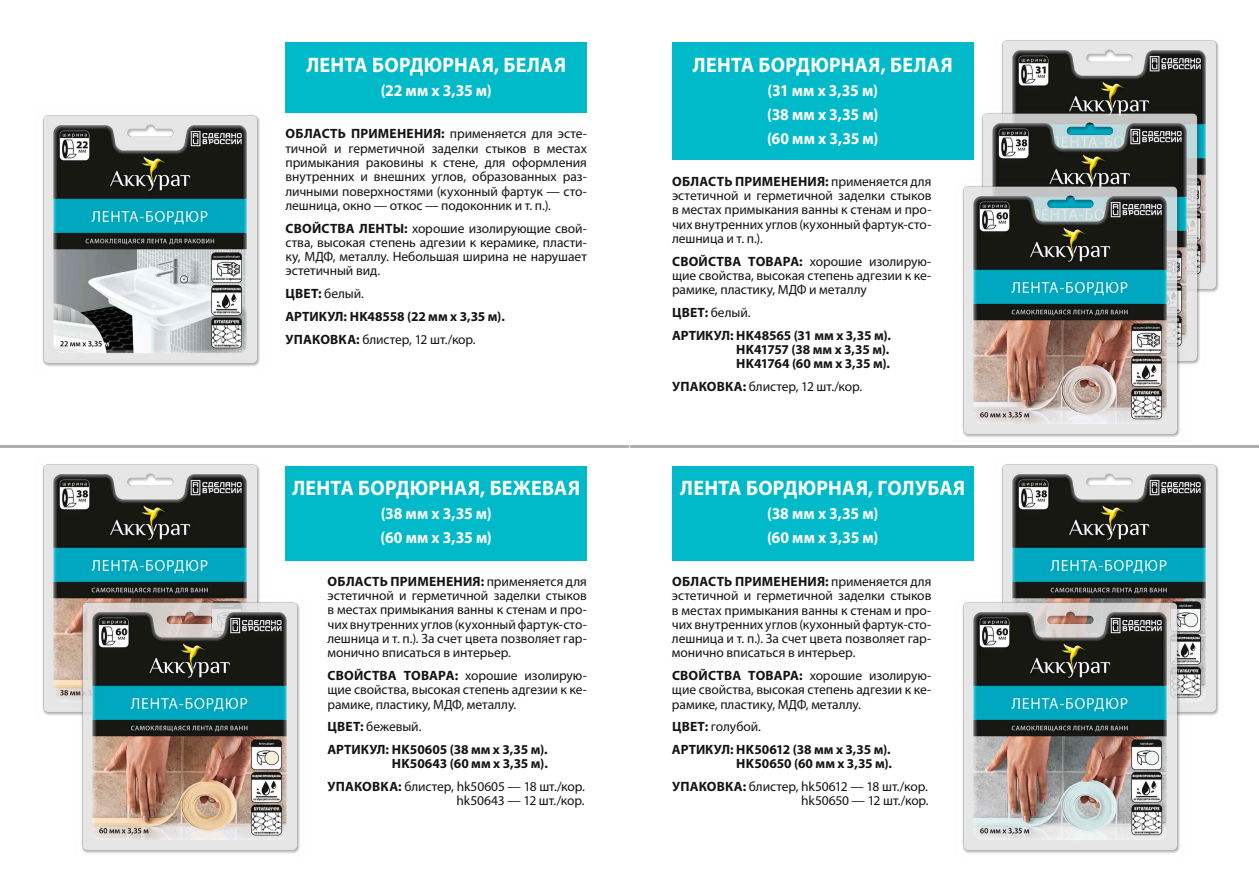
<style>
.page{position:relative;width:1259px;height:893px;background:#fff}
.page>*{position:absolute;margin:0;border:0;box-sizing:border-box;transform-origin:0 0}
.t1{font:700 21px "Myriad Pro";letter-spacing:.015em;color:#fff;scale:.95 1}
.t2{font:700 16.5px/24px "Myriad Pro";letter-spacing:-.005em;color:#fff;scale:.95 1}
.t3{font:13.5px/14.2px "Myriad Pro";letter-spacing:-.005em;color:#131413;text-align:justify}
.t4{font:700 13.5px/22.8px "Myriad Pro";letter-spacing:-.005em;color:#131413}
.s1{font-weight:700}
.s2{font-weight:400}
</style>
<div class="page">
<hr style="left:631px;top:445px;width:628px;height:3px;background:#afafb0">
<hr style="left:0;top:445px;width:628px;height:3px;background:#afafb0">
<img style="left:42px;top:464px;width:218px;height:252px">
<img style="left:1001px;top:464px;width:218px;height:252px">
<img style="left:73px;top:595px;width:227px;height:259px">
<img style="left:962px;top:595px;width:224px;height:259px">
<img style="left:1001px;top:40px;width:218px;height:253px">
<img style="left:973px;top:106px;width:232px;height:259px">
<img style="left:962px;top:178px;width:224px;height:260px">
<img style="left:42px;top:115px;width:218px;height:252px">
<div style="left:672px;top:43px;width:301px;height:117px;background:#00baca"></div>
<div style="left:285px;top:466px;width:302px;height:94px;background:#00baca"></div>
<div style="left:672px;top:466px;width:301px;height:94px;background:#00baca"></div>
<div style="left:285px;top:43px;width:302px;height:70px;background:#00baca"></div>
<h1 class="t1" style="left:306px;top:53px;width:275px">ЛЕНТА БОРДЮРНАЯ, БЕЛАЯ</h1>
<p class="t2" style="left:381px;top:79px;width:118px">(22 мм х 3,35 м)</p>
<p class="t3" style="left:285px;top:127px;width:303px"><span class="s1">ОБЛАСТЬ ПРИМЕНЕНИЯ:</span> применяется для эсте&shy;тичной и герметичной заделки стыков в местах примыкания раковины к стене, для оформления внутренних и внешних углов, образованных раз&shy;личными поверхностями (кухонный фартук — сто&shy;лешница, окно — откос — подоконник и т. п.).</p>
<p class="t3" style="left:285px;top:221px;width:303px"><span class="s1">СВОЙСТВА ЛЕНТЫ:</span> хорошие изолирующие свой&shy;ства, высокая степень адгезии к керамике, пласти&shy;ку, МДФ, металлу. Небольшая ширина не нарушает эстетичный вид.</p>
<p class="t4" style="left:285px;top:282px;width:221px">ЦВЕТ: <span class="s2">белый.<br></span>АРТИКУЛ: HK48558 (22 мм х 3,35 м).<br>УПАКОВКА: <span class="s2">блистер, 12 шт./кор.</span></p>
<h1 class="t1" style="left:292px;top:476px;width:304px">ЛЕНТА БОРДЮРНАЯ, БЕЖЕВАЯ</h1>
<p class="t2" style="left:380px;top:502px;width:119px">(38 мм х 3,35 м) (60 мм х 3,35 м)</p>
<p class="t3" style="left:327px;top:575px;width:261px"><span class="s1">ОБЛАСТЬ ПРИМЕНЕНИЯ:</span> применяется для эстетичной и герметичной заделки стыков в местах примыкания ванны к стенам и про&shy;чих внутренних углов (кухонный фартук-сто&shy;лешница и т. п.). За счет цвета позволяет гар&shy;монично вписаться в интерьер.</p>
<p class="t3" style="left:327px;top:669px;width:261px"><span class="s1">СВОЙСТВА ТОВАРА:</span> хорошие изолирую&shy;щие свойства, высокая степень адгезии к ке&shy;рамике, пластику, МДФ, металлу.</p>
<p class="t4" style="left:327px;top:715px;width:222px">ЦВЕТ: <span class="s2">бежевый.<br></span>АРТИКУЛ: HK50605 (38 мм х 3,35 м).</p>
<p class="t4" style="left:327px;top:752px;width:259px;text-indent:64px">HK50643 (60 мм х 3,35 м).<br>УПАКОВКА: <span class="s2">блистер, hk50605 — 18 шт./кор.</span></p>
<p class="t3" style="left:456px;top:794px;width:129px">hk50643 — 12 шт./кор.</p>
<h1 class="t1" style="left:693px;top:53px;width:275px">ЛЕНТА БОРДЮРНАЯ, БЕЛАЯ</h1>
<p class="t2" style="left:767px;top:79px;width:119px;text-align:justify">(31 мм х 3,35 м) (38 мм х 3,35 м) (60 мм х 3,35 м)</p>
<p class="t3" style="left:672px;top:174px;width:261px"><span class="s1">ОБЛАСТЬ ПРИМЕНЕНИЯ:</span> применяется для эстетичной и герметичной заделки стыков в местах примыкания ванны к стенам и про&shy;чих внутренних углов (кухонный фартук-сто&shy;лешница и т. п.).</p>
<p class="t3" style="left:672px;top:254px;width:261px"><span class="s1">СВОЙСТВА ТОВАРА:</span> хорошие изолирую&shy;щие свойства, высокая степень адгезии к ке&shy;рамике, пластику, МДФ и металлу</p>
<p class="t4" style="left:672px;top:301px;width:220px">ЦВЕТ: <span class="s2">белый.<br></span>АРТИКУЛ: HK48565 (31 мм х 3,35 м).</p>
<p class="t4" style="left:736px;top:342px;width:155px;line-height:14.2px">HK41757 (38 мм х 3,35 м).<br>HK41764 (60 мм х 3,35 м).</p>
<p class="t3" style="left:672px;top:379px;width:192px"><span class="s1">УПАКОВКА:</span> блистер, 12 шт./кор.</p>
<h1 class="t1" style="left:680px;top:476px;width:301px">ЛЕНТА БОРДЮРНАЯ, ГОЛУБАЯ</h1>
<p class="t2" style="left:767px;top:502px;width:119px">(38 мм х 3,35 м) (60 мм х 3,35 м)</p>
<p class="t3" style="left:672px;top:575px;width:261px"><span class="s1">ОБЛАСТЬ ПРИМЕНЕНИЯ:</span> применяется для эстетичной и герметичной заделки стыков в местах примыкания ванны к стенам и про&shy;чих внутренних углов (кухонный фартук-сто&shy;лешница и т. п.). За счет цвета позволяет гар&shy;монично вписаться в интерьер.</p>
<p class="t3" style="left:672px;top:669px;width:261px"><span class="s1">СВОЙСТВА ТОВАРА:</span> хорошие изолирую&shy;щие свойства, высокая степень адгезии к ке&shy;рамике, пластику, МДФ, металлу.</p>
<p class="t4" style="left:672px;top:715px;width:220px">ЦВЕТ: <span class="s2">голубой.<br></span>АРТИКУЛ: HK50612 (38 мм х 3,35 м).</p>
<p class="t4" style="left:672px;top:752px;width:257px;text-indent:64px">HK50650 (60 мм х 3,35 м).<br>УПАКОВКА: <span class="s2">блистер, hk50612 — 18 шт./кор.</span></p>
<p class="t3" style="left:801px;top:794px;width:129px">hk50650 — 12 шт./кор.</p>
</div>
